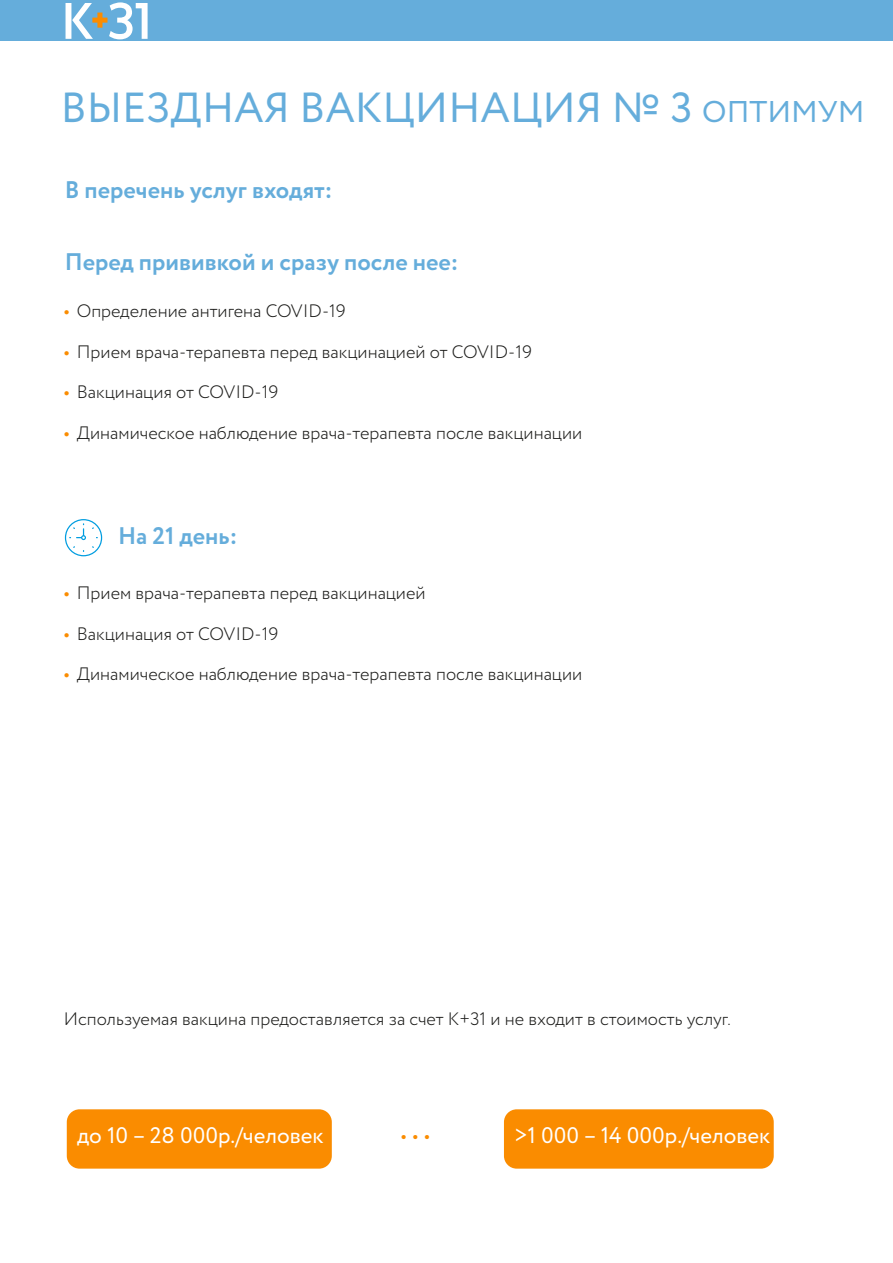
<style>
.page{position:relative;width:893px;height:1263px;background:#fff}
.page>*{position:absolute;margin:0;border:0;box-sizing:border-box;transform-origin:0 0}
.t1{font:42px "Circe";color:#65addb}
.t2{font:37.5px "Circe";color:#fa8c00}
.t3{font:700 24px "Circe";color:#65addb}
.t4{font:22.5px "Circe";color:#fff}
.t5{font:300 18px "Circe";color:#1d1d1b}
.s1{font-size:30px}
.s2{font-weight:700;color:#fa8c00}
</style>
<div class="page">
<div style="left:67px;top:1109px;width:265px;height:59px;background:#fa8c00;border-radius:13px"></div>
<div style="left:504px;top:1109px;width:270px;height:59px;background:#fa8c00;border-radius:13px"></div>
<div style="left:0;top:0;width:893px;height:41px;background:#65addb"></div>
<svg style="left:65px;top:519px;width:37px;height:37px"></svg>
<svg style="left:66px;top:2px;width:82px;height:37px"></svg>
<h1 class="t1" style="left:61px;top:79px;width:805px">ВЫЕЗДНАЯ ВАКЦИНАЦИЯ № 3 <span class="s1">ОПТИМУМ</span></h1>
<h3 class="t3" style="left:65px;top:174px;width:269px">В перечень услуг входят:</h3>
<h3 class="t3" style="left:65px;top:246px;width:395px">Перед прививкой и сразу после нее:</h3>
<p class="t5" style="left:64px;top:299px;width:283px"><span class="s2">•</span> Определение антигена COVID-19</p>
<p class="t5" style="left:64px;top:340px;width:469px"><span class="s2">•</span> Прием врача-терапевта перед вакцинацией от COVID-19</p>
<p class="t5" style="left:64px;top:380px;width:216px"><span class="s2">•</span> Вакцинация от COVID-19</p>
<p class="t5" style="left:64px;top:421px;width:520px"><span class="s2">•</span> Динамическое наблюдение врача-терапевта после вакцинации</p>
<h3 class="t3" style="left:118px;top:520px;width:121px">На 21 день:</h3>
<p class="t5" style="left:64px;top:581px;width:363px"><span class="s2">•</span> Прием врача-терапевта перед вакцинацией</p>
<p class="t5" style="left:64px;top:622px;width:216px"><span class="s2">•</span> Вакцинация от COVID-19</p>
<p class="t5" style="left:64px;top:662px;width:520px"><span class="s2">•</span> Динамическое наблюдение врача-терапевта после вакцинации</p>
<p class="t5" style="left:64px;top:1006px;width:669px">Используемая вакцина предоставляется за счет К+31 и не входит в стоимость услуг.</p>
<p class="t4" style="left:77px;top:1120px;width:248px">до 10 – 28 000р./человек</p>
<p class="t4" style="left:514px;top:1120px;width:258px">&gt;1 000 – 14 000р./человек</p>
<h2 class="t2" style="left:400px;top:1101px;width:33px">...</h2>
</div>
